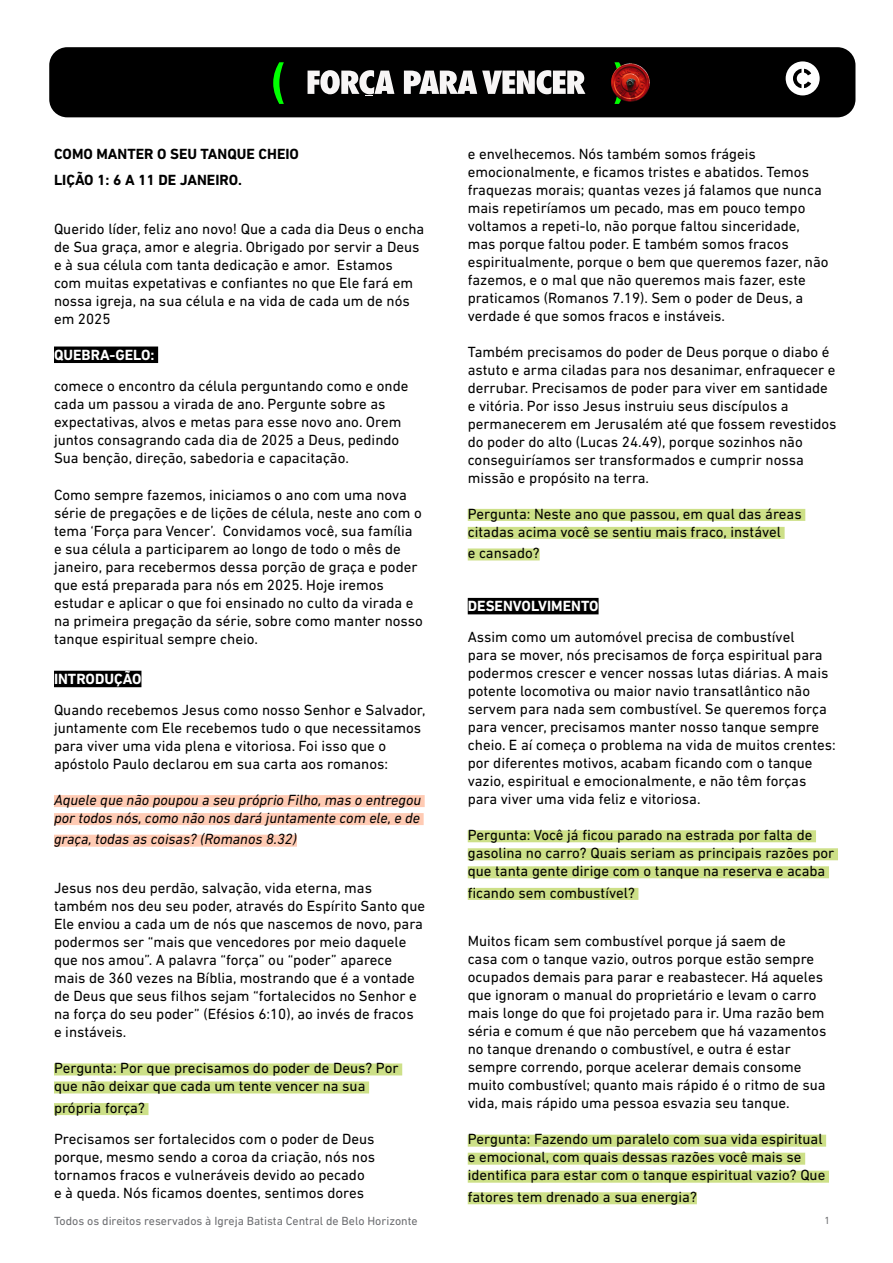
<style>
.page{position:relative;width:893px;height:1263px;background:#fff}
.page>*{position:absolute;margin:0;border:0;box-sizing:border-box;transform-origin:0 0}
.t1{font:15px/18px "DIN Next LT Pro";color:#000}
.t2{font:italic 15px/18px "DIN Next LT Pro";color:#000}
.t3{font:700 15px/26.5px "DIN Next LT Pro";color:#000}
.t4{font:700 15px "DIN Next LT Pro";color:#fff}
.t5{font:12px "DIN Next LT Pro";color:#6d6e71}
.t6{font:10.5px "DIN Next LT Pro";color:#6d6e71}
</style>
<div class="page">
<div style="left:54px;top:346px;width:104px;height:17px;background:#000"></div>
<div style="left:54px;top:671px;width:87px;height:16px;background:#000"></div>
<div style="left:54px;top:795px;width:371px;height:12px;background:#ffcbb4"></div>
<div style="left:54px;top:813px;width:370px;height:12px;background:#ffcbb4"></div>
<div style="left:54px;top:835px;width:243px;height:12px;background:#ffcbb4"></div>
<div style="left:54px;top:1063px;width:348px;height:12px;background:#cde088"></div>
<div style="left:54px;top:1081px;width:315px;height:12px;background:#cde088"></div>
<div style="left:54px;top:1103px;width:94px;height:12px;background:#cde088"></div>
<div style="left:468px;top:509px;width:337px;height:12px;background:#cde088"></div>
<div style="left:468px;top:527px;width:317px;height:12px;background:#cde088"></div>
<div style="left:468px;top:548px;width:72px;height:12px;background:#cde088"></div>
<div style="left:468px;top:598px;width:131px;height:16px;background:#000"></div>
<div style="left:468px;top:830px;width:348px;height:12px;background:#cde088"></div>
<div style="left:468px;top:848px;width:370px;height:12px;background:#cde088"></div>
<div style="left:468px;top:866px;width:361px;height:12px;background:#cde088"></div>
<div style="left:468px;top:888px;width:170px;height:12px;background:#cde088"></div>
<div style="left:468px;top:1135px;width:358px;height:12px;background:#cde088"></div>
<div style="left:468px;top:1153px;width:337px;height:12px;background:#cde088"></div>
<div style="left:468px;top:1171px;width:361px;height:12px;background:#cde088"></div>
<div style="left:468px;top:1192px;width:229px;height:12px;background:#cde088"></div>
<div style="left:49px;top:47px;width:806px;height:70px;background:#000;border-radius:18px"></div>
<svg style="left:786px;top:61px;width:34px;height:34px"></svg>
<svg style="left:404px;top:70px;width:181px;height:24px"></svg>
<svg style="left:308px;top:70px;width:86px;height:26px"></svg>
<svg style="left:273px;top:62px;width:11px;height:42px"></svg>
<img style="left:611px;top:62px;width:39px;height:42px">
<p class="t3" style="left:54px;top:140px;width:247px">COMO MANTER O SEU TANQUE CHEIO<br>LIÇÃO 1: 6 A 11 DE JANEIRO.</p>
<p class="t1" style="left:54px;top:220px;width:372px">Querido líder, feliz ano novo! Que a cada dia Deus o encha de Sua graça, amor e alegria. Obrigado por servir a Deus e à sua célula com tanta dedicação e amor. Estamos<br>com muitas expetativas e confiantes no que Ele fará em nossa igreja, na sua célula e na vida de cada um de nós em 2025</p>
<p class="t4" style="left:54px;top:346px;width:102px">QUEBRA-GELO:</p>
<p class="t1" style="left:54px;top:376px;width:356px">comece o encontro da célula perguntando como e onde cada um passou a virada de ano. Pergunte sobre as expectativas, alvos e metas para esse novo ano. Orem juntos consagrando cada dia de 2025 a Deus, pedindo Sua benção, direção, sabedoria e capacitação.</p>
<p class="t1" style="left:54px;top:486px;width:370px">Como sempre fazemos, iniciamos o ano com uma nova série de pregações e de lições de célula, neste ano com o tema ‘Força para Vencer’. Convidamos você, sua família e sua célula a participarem ao longo de todo o mês de janeiro, para recebermos dessa porção de graça e poder que está preparada para nós em 2025. Hoje iremos estudar e aplicar o que foi ensinado no culto da virada e na primeira pregação da série, sobre como manter nosso tanque espiritual sempre cheio.</p>
<p class="t4" style="left:54px;top:670px;width:89px">INTRODUÇÃO</p>
<p class="t1" style="left:54px;top:700px;width:373px">Quando recebemos Jesus como nosso Senhor e Salvador, juntamente com Ele recebemos tudo o que necessitamos para viver uma vida plena e vitoriosa. Foi isso que o apóstolo Paulo declarou em sua carta aos romanos:</p>
<p class="t2" style="left:54px;top:790px;width:369px">Aquele que não poupou a seu próprio Filho, mas o entregou por todos nós, como não nos dará juntamente com ele, e de</p>
<p class="t2" style="left:54px;top:830px;width:244px">graça, todas as coisas? (Romanos 8.32)</p>
<p class="t1" style="left:54px;top:879px;width:373px">Jesus nos deu perdão, salvação, vida eterna, mas também nos deu seu poder, através do Espírito Santo que Ele enviou a cada um de nós que nascemos de novo, para podermos ser “mais que vencedores por meio daquele que nos amou”. A palavra “força” ou “poder” aparece mais de 360 vezes na Bíblia, mostrando que é a vontade de Deus que seus filhos sejam “fortalecidos no Senhor e na força do seu poder” (Efésios 6:10), ao invés de fracos e instáveis.</p>
<p class="t1" style="left:54px;top:1059px;width:346px">Pergunta: Por que precisamos do poder de Deus? Por que não deixar que cada um tente vencer na sua</p>
<p class="t1" style="left:54px;top:1092px;width:322px;line-height:30.8px">própria força?<br>Precisamos ser fortalecidos com o poder de Deus</p>
<p class="t1" style="left:54px;top:1147px;width:323px">porque, mesmo sendo a coroa da criação, nós nos tornamos fracos e vulneráveis devido ao pecado e à queda. Nós ficamos doentes, sentimos dores</p>
<p class="t1" style="left:468px;top:144px;width:362px">e envelhecemos. Nós também somos frágeis emocionalmente, e ficamos tristes e abatidos. Temos fraquezas morais; quantas vezes já falamos que nunca mais repetiríamos um pecado, mas em pouco tempo voltamos a repeti-lo, não porque faltou sinceridade, mas porque faltou poder. E também somos fracos espiritualmente, porque o bem que queremos fazer, não fazemos, e o mal que não queremos mais fazer, este praticamos (Romanos 7.19). Sem o poder de Deus, a verdade é que somos fracos e instáveis.</p>
<p class="t1" style="left:468px;top:342px;width:370px">Também precisamos do poder de Deus porque o diabo é astuto e arma ciladas para nos desanimar, enfraquecer e derrubar. Precisamos de poder para viver em santidade e vitória. Por isso Jesus instruiu seus discípulos a permanecerem em Jerusalém até que fossem revestidos do poder do alto (Lucas 24.49), porque sozinhos não conseguiríamos ser transformados e cumprir nossa missão e propósito na terra.</p>
<p class="t1" style="left:468px;top:504px;width:335px">Pergunta: Neste ano que passou, em qual das áreas citadas acima você se sentiu mais fraco, instável</p>
<p class="t1" style="left:468px;top:544px;width:73px">e cansado?</p>
<p class="t4" style="left:468px;top:597px;width:132px">DESENVOLVIMENTO</p>
<p class="t1" style="left:468px;top:628px;width:369px">Assim como um automóvel precisa de combustível<br>para se mover, nós precisamos de força espiritual para podermos crescer e vencer nossas lutas diárias. A mais potente locomotiva ou maior navio transatlântico não servem para nada sem combustível. Se queremos força para vencer, precisamos manter nosso tanque sempre cheio. E aí começa o problema na vida de muitos crentes: por diferentes motivos, acabam ficando com o tanque vazio, espiritual e emocionalmente, e não têm forças para viver uma vida feliz e vitoriosa.</p>
<p class="t1" style="left:468px;top:826px;width:368px">Pergunta: Você já ficou parado na estrada por falta de gasolina no carro? Quais seriam as principais razões por que tanta gente dirige com o tanque na reserva e acaba</p>
<p class="t1" style="left:468px;top:883px;width:169px">ficando sem combustível?</p>
<p class="t1" style="left:468px;top:932px;width:360px">Muitos ficam sem combustível porque já saem de<br>casa com o tanque vazio, outros porque estão sempre ocupados demais para parar e reabastecer. Há aqueles que ignoram o manual do proprietário e levam o carro mais longe do que foi projetado para ir. Uma razão bem séria e comum é que não percebem que há vazamentos no tanque drenando o combustível, e outra é estar sempre correndo, porque acelerar demais consome muito combustível; quanto mais rápido é o ritmo de sua vida, mais rápido uma pessoa esvazia seu tanque.</p>
<p class="t1" style="left:468px;top:1130px;width:359px">Pergunta: Fazendo um paralelo com sua vida espiritual e emocional, com quais dessas razões você mais se identifica para estar com o tanque espiritual vazio? Que</p>
<p class="t1" style="left:468px;top:1188px;width:231px">fatores tem drenado a sua energia?</p>
<p class="t5" style="left:54px;top:1213px;width:365px">Todos os direitos reservados à Igreja Batista Central de Belo Horizonte</p>
<p class="t6" style="left:824px;top:1214px;width:7px">1</p>
</div>
